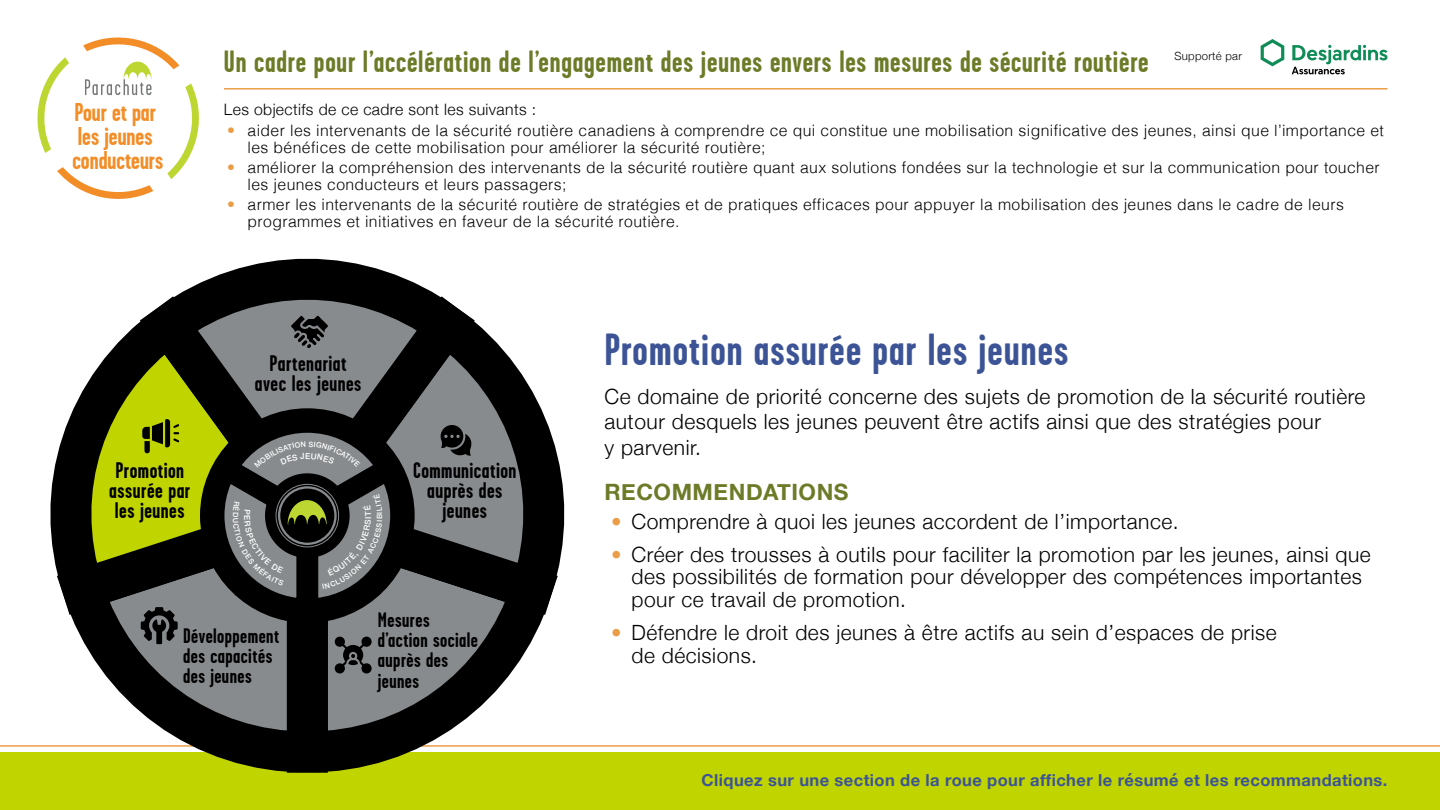
<style>
.page{position:relative;width:1440px;height:810px;background:#fff}
.page>*{position:absolute;margin:0;border:0;box-sizing:border-box;transform-origin:0 0}
.t1{font:700 45px "Garage Gothic";letter-spacing:.025em;color:#3c5496}
.t2{font:700 30.75px "Garage Gothic";letter-spacing:.025em;color:#6c7b28}
.t3{font:700 25.8px/24.1px "Garage Gothic";color:#f28d27}
.t4{font:700 22.58px/20.2px "Garage Gothic";letter-spacing:.02em;color:#000;text-align:center}
.H3_Large{font:700 22.5px "Helvetica Neue";letter-spacing:.025em;color:#6c7b28}
.basic_large{font:300 21px/22.6px "Helvetica Neue";letter-spacing:.025em;color:#000}
.t5{font:700 21px/20.2px "Garage Gothic";letter-spacing:.02em;color:#000}
.t6{font:700 16.5px "Helvetica Neue";letter-spacing:.025em;color:#3c5496}
.t7{font:300 15.75px/17px "Helvetica";letter-spacing:.025em;color:#000}
.t8{font:300 15.75px "Helvetica Neue";letter-spacing:.025em;color:#000}
.t9{font:300 11.32px "Helvetica Neue";letter-spacing:.025em;color:#000}
.s1{color:#ea9c46}
</style>
<div class="page">
<hr style="left:0;top:745px;width:1440px;height:2px;background:#ea9c46">
<div style="left:0;top:752px;width:1440px;height:58px;background:#c0d400"></div>
<svg style="left:38px;top:38px;width:161px;height:161px"></svg>
<svg style="left:1261px;top:39px;width:23px;height:27px"></svg>
<svg style="left:1292px;top:45px;width:96px;height:29px"></svg>
<hr style="left:224px;top:88px;width:1164px;height:2px;background:#ea9c46">
<svg style="left:359px;top:503px;width:224px;height:265px"></svg>
<svg style="left:31px;top:499px;width:328px;height:274px"></svg>
<svg style="left:51px;top:351px;width:199px;height:290px"></svg>
<svg style="left:250px;top:350px;width:314px;height:291px"></svg>
<svg style="left:111px;top:264px;width:392px;height:309px;background:#6b7050"></svg>
<svg style="left:192px;top:400px;width:231px;height:231px;background:#535743"></svg>
<svg style="left:142px;top:419px;width:37px;height:34px"></svg>
<svg style="left:441px;top:425px;width:31px;height:31px"></svg>
<svg style="left:291px;top:316px;width:37px;height:32px"></svg>
<svg style="left:334px;top:636px;width:38px;height:38px"></svg>
<svg style="left:141px;top:607px;width:37px;height:37px"></svg>
<svg style="left:214px;top:422px;width:187px;height:187px;background:#40423f"></svg>
<h3 class="t3" style="left:72px;top:100px;width:92px">Pour et par les jeunes conducteurs</h3>
<h2 class="t2" style="left:224px;top:45px;width:926px">Un cadre pour l’accélération de l’engagement des jeunes envers les mesures de sécurité routière</h2>
<p class="t8" style="left:224px;top:97px;width:314px">Les objectifs de ce cadre sont les suivants :</p>
<p class="t7" style="left:248px;top:121px;width:1138px;text-indent:-20px"><span class="s1">•</span> aider les intervenants de la sécurité routière canadiens à comprendre ce qui constitue une mobilisation significative des jeunes, ainsi que l’importance et les bénéfices de cette mobilisation pour améliorer la sécurité routière;</p>
<p class="t7" style="left:248px;top:158px;width:1134px;text-indent:-20px"><span class="s1">•</span> améliorer la compréhension des intervenants de la sécurité routière quant aux solutions fondées sur la technologie et sur la communication pour toucher les jeunes conducteurs et leurs passagers;</p>
<p class="t7" style="left:248px;top:195px;width:1098px;text-indent:-20px"><span class="s1">•</span> armer les intervenants de la sécurité routière de stratégies et de pratiques efficaces pour appuyer la mobilisation des jeunes dans le cadre de leurs programmes et initiatives en faveur de la sécurité routière.</p>
<p class="t9" style="left:1174px;top:47px;width:69px">Supporté par</p>
<p class="t4" style="left:255px;top:353px;width:108px">Partenariat avec les jeunes</p>
<h3 class="t4" style="left:109px;top:460px;width:83px;text-align:left">Promotion assurée par les jeunes</h3>
<p class="t4" style="left:413px;top:460px;width:105px">Communication auprès des jeunes</p>
<p class="t5" style="left:183px;top:626px;width:98px">Développement des capacités des jeunes</p>
<p class="t5" style="left:378px;top:610px;width:102px">Mesures d’action sociale auprès des jeunes</p>
<h2 class="t1" style="left:604px;top:326px;width:465px">Promotion assurée par les jeunes</h2>
<p class="basic_large" style="left:604px;top:383px;width:763px;line-height:25.2px">Ce domaine de priorité concerne des sujets de promotion de la sécurité routière autour desquels les jeunes peuvent être actifs ainsi que des stratégies pour<br>y parvenir.</p>
<p class="H3_Large" style="left:604px;top:474px;width:246px">RECOMMENDATIONS</p>
<p class="basic_large" style="left:611px;top:509px;width:569px"><span class="s1">•</span> Comprendre à quoi les jeunes accordent de l’importance.</p>
<p class="basic_large" style="left:631px;top:541px;width:741px;text-indent:-20px"><span class="s1">•</span> Créer des trousses à outils pour faciliter la promotion par les jeunes, ainsi que des possibilités de formation pour développer des compétences importantes pour ce travail de promotion.</p>
<p class="basic_large" style="left:631px;top:620px;width:647px;text-indent:-20px"><span class="s1">•</span> Défendre le droit des jeunes à être actifs au sein d’espaces de prise de décisions.</p>
<p class="t6" style="left:702px;top:767px;width:687px">Cliquez sur une section de la roue pour afficher le résumé et les recommandations.</p>
</div>
